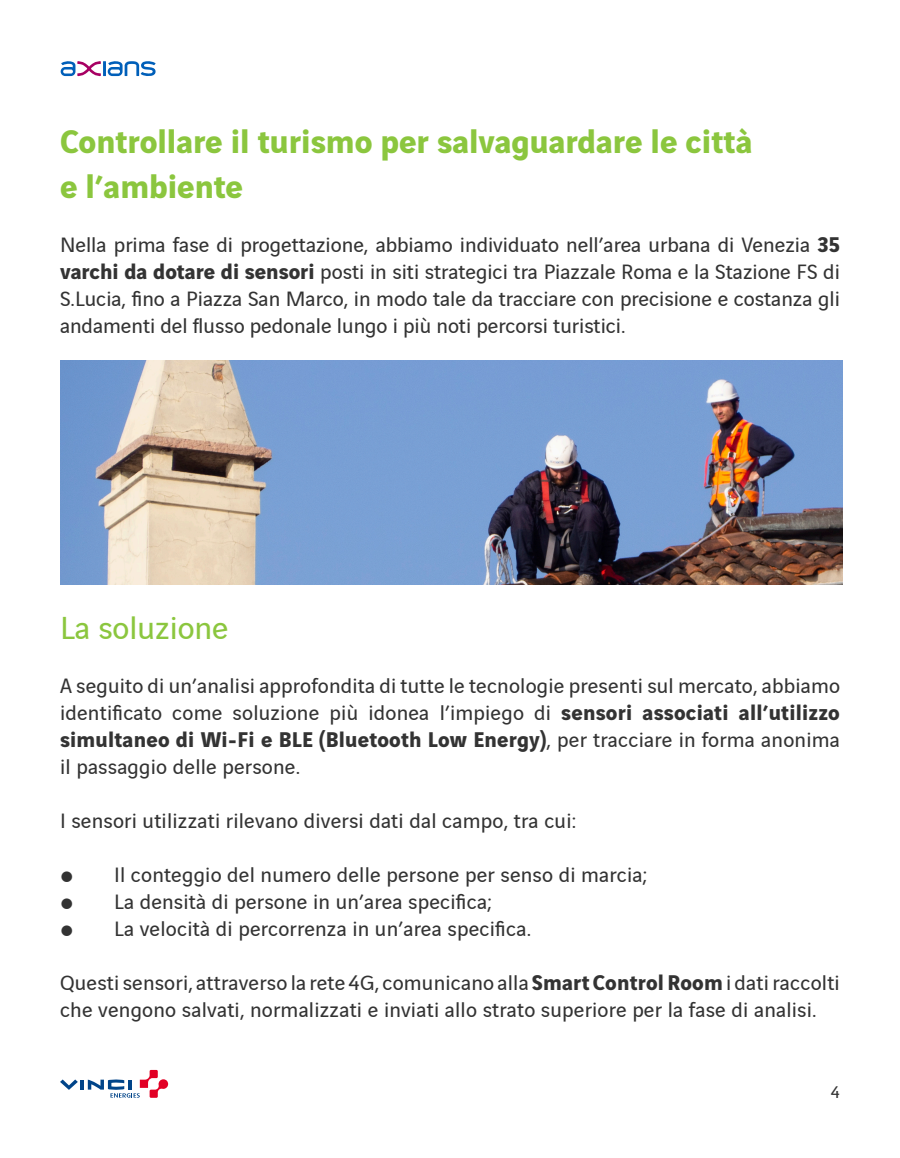
<style>
.page{position:relative;width:900px;height:1158px;background:#fff}
.page>*{position:absolute;margin:0;border:0;box-sizing:border-box;transform-origin:0 0}
.t1{font:700 34.5px "Vinci Sans";color:#8bc63e}
.t2{font:34.5px "Vinci Sans";color:#8bc63e}
.t3{font:22.5px/27px "Vinci Sans";letter-spacing:.01em;color:#333;text-align:justify}
.t4{font:18px "Vinci Sans";color:#333}
.s1{font-weight:700}
</style>
<div class="page">
<img style="left:60px;top:360px;width:782px;height:225px">
<hr style="left:103px;top:61px;width:3px;height:15px;background:#005fb9">
<svg style="left:61px;top:61px;width:40px;height:16px"></svg>
<svg style="left:108px;top:61px;width:48px;height:16px"></svg>
<hr style="left:80px;top:1080px;width:4px;height:10px;background:#004489">
<svg style="left:60px;top:1079px;width:18px;height:11px"></svg>
<svg style="left:88px;top:1070px;width:80px;height:28px"></svg>
<p class="t1" style="left:60px;top:114px;width:693px">Controllare il turismo per salvaguardare le città</p>
<p class="t1" style="left:60px;top:159px;width:184px">e l’ambiente</p>
<p class="t3" style="left:60px;top:229px;width:781px">Nella prima fase di progettazione, abbiamo individuato nell’area urbana di Venezia <span class="s1">35 varchi da dotare di sensori</span> posti in siti strategici tra Piazzale Roma e la Stazione FS di S.Lucia, fino a Piazza San Marco, in modo tale da tracciare con precisione e costanza gli andamenti del flusso pedonale lungo i più noti percorsi turistici.</p>
<p class="t2" style="left:60px;top:602px;width:170px">La soluzione</p>
<p class="t3" style="left:60px;top:670px;width:781px">A seguito di un’analisi approfondita di tutte le tecnologie presenti sul mercato, abbiamo identificato come soluzione più idonea l’impiego di <span class="s1">sensori associati all’utilizzo simultaneo di Wi-Fi e BLE (Bluetooth Low Energy)</span>, per tracciare in forma anonima il passaggio delle persone.</p>
<p class="t3" style="left:60px;top:805px;width:517px">I sensori utilizzati rilevano diversi dati dal campo, tra cui:</p>
<p class="t3" style="left:60px;top:859px;width:15px">˞</p>
<p class="t3" style="left:114px;top:859px;width:534px">Il conteggio del numero delle persone per senso di marcia;</p>
<p class="t3" style="left:60px;top:886px;width:15px">˞</p>
<p class="t3" style="left:114px;top:886px;width:379px">La densità di persone in un’area specifica;</p>
<p class="t3" style="left:60px;top:913px;width:15px">˞</p>
<p class="t3" style="left:114px;top:913px;width:418px">La velocità di percorrenza in un’area specifica.</p>
<p class="t3" style="left:60px;top:967px;width:781px">Questi sensori, attraverso la rete 4G, comunicano alla <span class="s1">Smart Control Room</span> i dati raccolti che vengono salvati, normalizzati e inviati allo strato superiore per la fase di analisi.</p>
<p class="t4" style="left:830px;top:1079px;width:10px">4</p>
</div>
